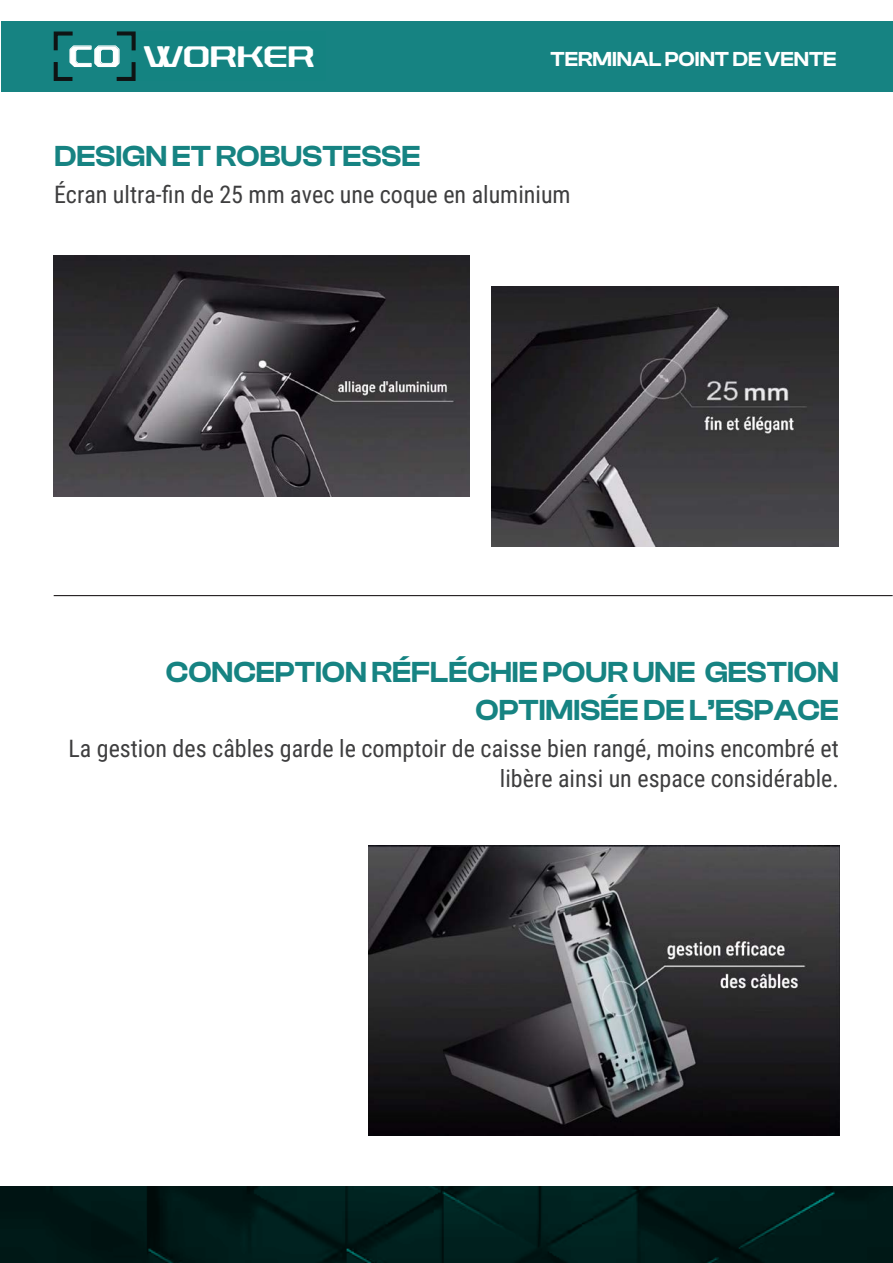
<style>
.page{position:relative;width:893px;height:1263px;background:#fff}
.page>*{position:absolute;margin:0;border:0;box-sizing:border-box;transform-origin:0 0}
.t1{font:600 30px/37.5px "Clash Display";color:#168382;text-align:right}
.t2{font:29.85px "Rexlia Rg";color:#fff}
.t3{font:24px/30px "Roboto Condensed";color:#3e3e3f;text-align:right}
.t4{font:600 21px "Clash Display";color:#fff}
.s1{font-size:30.15px}
</style>
<div class="page">
<img style="left:0;top:1186px;width:893px;height:77px">
<img style="left:492px;top:287px;width:347px;height:259px">
<img style="left:54px;top:255px;width:415px;height:242px">
<div style="left:2px;top:21px;width:891px;height:70px;background:#168382"></div>
<svg style="left:54px;top:31px;width:19px;height:20px"></svg>
<svg style="left:54px;top:62px;width:19px;height:19px"></svg>
<svg style="left:116px;top:62px;width:20px;height:19px"></svg>
<svg style="left:116px;top:31px;width:20px;height:20px"></svg>
<img style="left:369px;top:845px;width:470px;height:290px">
<hr style="left:54px;top:595px;width:839px;height:1px;background:#231f20">
<p class="t2" style="left:69px;top:38px;width:247px">CO <span class="s1">VV</span>ORKER</p>
<p class="t4" style="left:550px;top:47px;width:288px">TERMINAL POINT DE VENTE</p>
<p class="t1" style="left:54px;top:137px;width:368px">DESIGN ET ROBUSTESSE</p>
<p class="t3" style="left:54px;top:179px;width:518px">Écran ultra-fin de 25 mm avec une coque en aluminium</p>
<p class="t1" style="left:166px;top:653px;width:675px">CONCEPTION RÉFLÉCHIE POUR UNE GESTION<br>OPTIMISÉE DE L’ESPACE</p>
<p class="t3" style="left:68px;top:733px;width:772px">La gestion des câbles garde le comptoir de caisse bien rangé, moins encombré et libère ainsi un espace considérable.</p>
</div>
